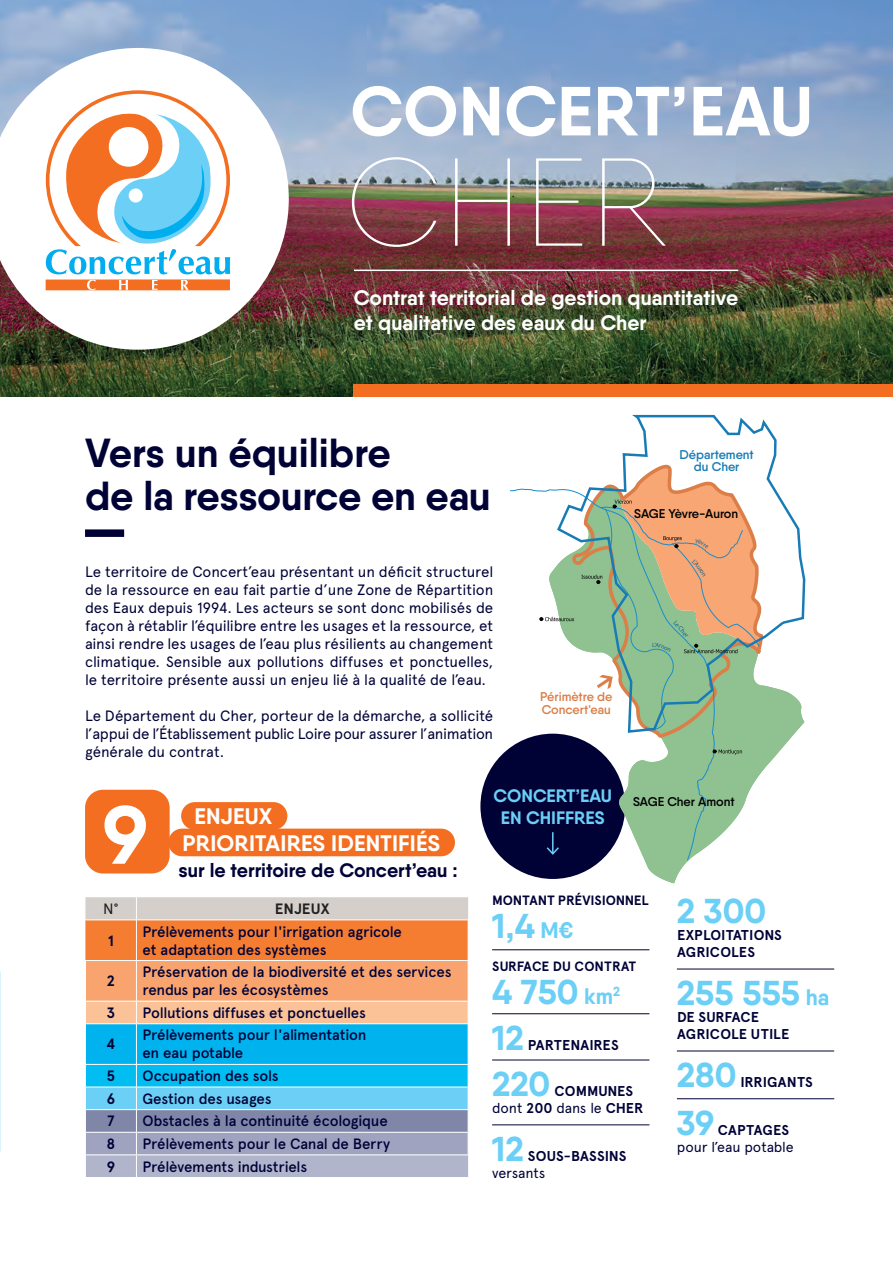
<style>
.page{position:relative;width:893px;height:1263px;background:#fff}
.page>*{position:absolute;margin:0;border:0;box-sizing:border-box;transform-origin:0 0}
.t1{font:100 124.65px "Qanelas";color:#fff}
.t2{font:700 81.9px "Qanelas";color:#fff}
.t3{font:700 69.3px "Qanelas";letter-spacing:.01em;color:#fff}
.t4{font:700 40.5px/43.2px "Qanelas";letter-spacing:-.005em;color:#000236}
.t5{font:700 34.5px "Qanelas";color:#6bcff6}
.t6{font:700 22.5px "Qanelas";letter-spacing:.01em;color:#fff}
.t7{font:700 21px/25.2px "Qanelas";color:#fff}
.t8{font:700 19.5px "Qanelas";color:#000236}
.t9{font:700 18px/21.6px "Qanelas";color:#6bcff6;text-align:center}
.t10{font:15px/18px "Apercu Pro";letter-spacing:-.01em;color:#000236;text-align:justify}
.t11{font:500 15px/18px "Apercu Pro";letter-spacing:-.015em;color:#000236}
.t12{font:700 15px "Apercu Pro";color:#000236}
.t13{font:700 15px "Apercu Pro";letter-spacing:.015em;color:#231f20}
.t14{font:15px "Apercu Pro";color:#231f20}
.t15{font:700 14.25px/17.1px "Apercu Pro";letter-spacing:.005em;color:#000236}
.t16{font:14.25px "Apercu Pro";letter-spacing:-.005em;color:#000236}
.t17{font:700 13.5px "Apercu Pro";letter-spacing:-.01em;color:#000236}
.t18{font:600 12.6px "Qanelas";color:#000001}
.t19{font:600 12.6px/12.6px "Qanelas";color:#db7e47}
.t20{font:600 12.6px/12.6px "Qanelas";color:#177cb6;text-align:center}
.t21{font:6.3px "Myriad Pro";color:#0f6492}
.s1{font-size:22.5px}
.s2{font-weight:400}
</style>
<div class="page">
<img style="left:0;top:229px;width:893px;height:167px">
<svg style="left:0;top:0;width:893px;height:229px;background:#8b9ab8"></svg>
<div style="left:480px;top:734px;width:145px;height:145px;background:#000236;border-radius:50%"></div>
<svg style="left:645px;top:733px;width:150px;height:150px"></svg>
<svg style="left:510px;top:488px;width:205px;height:373px"></svg>
<svg style="left:557px;top:415px;width:248px;height:318px"></svg>
<svg style="left:713px;top:749px;width:29px;height:5px"></svg>
<div style="left:85px;top:529px;width:39px;height:8px;background:#000236"></div>
<svg style="left:85px;top:897px;width:384px;height:280px;background:#9fadae"></svg>
<svg style="left:0;top:48px;width:289px;height:302px"></svg>
<svg style="left:46px;top:90px;width:184px;height:200px"></svg>
<hr style="left:354px;top:270px;width:384px;height:1px;background:#fff">
<div style="left:85px;top:790px;width:85px;height:83px;background:#f36e21;border-radius:18px"></div>
<div style="left:181px;top:802px;width:106px;height:28px;background:#f36e21;border-radius:14px"></div>
<div style="left:168px;top:829px;width:287px;height:27px;background:#f36e21;border-radius:14px"></div>
<hr style="left:492px;top:949px;width:157px;height:1px;background:#000236">
<hr style="left:492px;top:1013px;width:157px;height:1px;background:#000236">
<hr style="left:492px;top:1059px;width:157px;height:1px;background:#000236">
<hr style="left:492px;top:1124px;width:157px;height:1px;background:#000236">
<hr style="left:677px;top:969px;width:157px;height:1px;background:#000236">
<hr style="left:677px;top:1050px;width:157px;height:1px;background:#000236">
<hr style="left:677px;top:1098px;width:157px;height:1px;background:#000236">
<div style="left:354px;top:384px;width:539px;height:12px;background:#f36e21"></div>
<svg style="left:540px;top:466px;width:222px;height:264px"></svg>
<p class="t3" style="left:350px;top:68px;width:464px">CONCERT’EAU</p>
<p class="t1" style="left:344px;top:126px;width:324px">CHER</p>
<p class="t7" style="left:354px;top:285px;width:386px">Contrat territorial de gestion quantitative et qualitative des eaux du Cher</p>
<p class="t4" style="left:85px;top:431px;width:407px">Vers un équilibre<br>de la ressource en eau</p>
<p class="t10" style="left:85px;top:562px;width:410px">Le territoire de Concert’eau présentant un déficit structurel</p>
<p class="t10" style="left:85px;top:580px;width:410px">de la ressource en eau fait partie d’une Zone de Répartition</p>
<p class="t10" style="left:85px;top:598px;width:410px">des Eaux depuis 1994. Les acteurs se sont donc mobilisés de façon à rétablir l’équilibre entre les usages et la ressource, et ainsi rendre les usages de l’eau plus résilients au changement climatique. Sensible aux pollutions diffuses et ponctuelles, le territoire présente aussi un enjeu lié à la qualité de l’eau.</p>
<p class="t10" style="left:85px;top:706px;width:410px">Le Département du Cher, porteur de la démarche, a sollicité l’appui de l’Établissement public Loire pour assurer l’animation générale du contrat.</p>
<p class="t19" style="left:540px;top:690px;width:74px">Périmètre de<br>Concert'eau</p>
<p class="t2" style="left:103px;top:784px;width:47px">9</p>
<p class="t6" style="left:194px;top:802px;width:79px">ENJEUX</p>
<p class="t6" style="left:182px;top:829px;width:259px">PRIORITAIRES IDENTIFIÉS</p>
<p class="t8" style="left:179px;top:858px;width:281px">sur le territoire de Concert’eau :</p>
<p class="t9" style="left:494px;top:785px;width:120px">CONCERT’EAU<br>EN CHIFFRES</p>
<p class="t20" style="left:680px;top:448px;width:76px">Département du Cher</p>
<p class="t18" style="left:634px;top:506px;width:105px">SAGE Yèvre-Auron</p>
<p class="t21" style="left:677px;top:619px;width:21px;rotate:49deg">Le Cher</p>
<p class="t18" style="left:633px;top:793px;width:103px">SAGE Cher Amont</p>
<p class="t14" style="left:103px;top:897px;width:17px">N°</p>
<p class="t13" style="left:275px;top:897px;width:56px">ENJEUX</p>
<p class="t12" style="left:108px;top:929px;width:8px">1</p>
<p class="t11" style="left:142px;top:921px;width:261px">Prélèvements pour l'irrigation agricole et adaptation des systèmes</p>
<p class="t12" style="left:107px;top:969px;width:10px">2</p>
<p class="t11" style="left:142px;top:962px;width:311px">Préservation de la biodiversité et des services rendus par les écosystèmes</p>
<p class="t12" style="left:107px;top:1001px;width:10px">3</p>
<p class="t11" style="left:142px;top:1003px;width:225px">Pollutions diffuses et ponctuelles</p>
<p class="t12" style="left:106px;top:1033px;width:11px">4</p>
<p class="t11" style="left:142px;top:1025px;width:226px">Prélèvements pour l'alimentation en eau potable</p>
<p class="t12" style="left:107px;top:1064px;width:10px">5</p>
<p class="t11" style="left:142px;top:1066px;width:138px">Occupation des sols</p>
<p class="t12" style="left:106px;top:1087px;width:10px">6</p>
<p class="t11" style="left:142px;top:1089px;width:131px">Gestion des usages</p>
<p class="t12" style="left:107px;top:1110px;width:9px">7</p>
<p class="t11" style="left:142px;top:1111px;width:247px">Obstacles à la continuité écologique</p>
<p class="t12" style="left:106px;top:1132px;width:10px">8</p>
<p class="t11" style="left:142px;top:1134px;width:249px">Prélèvements pour le Canal de Berry</p>
<p class="t12" style="left:106px;top:1155px;width:10px">9</p>
<p class="t11" style="left:142px;top:1156px;width:166px">Prélèvements industriels</p>
<p class="t17" style="left:492px;top:890px;width:158px">MONTANT PRÉVISIONNEL</p>
<p class="t5" style="left:492px;top:904px;width:83px">1,4 <span class="s1">M€</span></p>
<p class="t17" style="left:492px;top:956px;width:145px">SURFACE DU CONTRAT</p>
<p class="t5" style="left:492px;top:970px;width:129px">4 750 <span class="s1">km</span><sup>2</sup></p>
<p class="t5" style="left:492px;top:1016px;width:33px">12</p>
<p class="t15" style="left:528px;top:1036px;width:92px">PARTENAIRES</p>
<p class="t5" style="left:492px;top:1062px;width:60px">220</p>
<p class="t15" style="left:492px;top:1082px;width:153px;text-indent:62px">COMMUNES <span class="s2">dont</span> 200 <span class="s2">dans le</span> CHER</p>
<p class="t5" style="left:492px;top:1127px;width:33px">12</p>
<p class="t15" style="left:492px;top:1147px;width:136px;text-indent:36px">SOUS-BASSINS <span class="s2">versants</span></p>
<p class="t5" style="left:677px;top:889px;width:91px">2 300</p>
<p class="t15" style="left:677px;top:926px;width:106px">EXPLOITATIONS</p>
<p class="t15" style="left:677px;top:943px;width:80px">AGRICOLES</p>
<p class="t5" style="left:677px;top:971px;width:154px">255 555 <span class="s1">ha</span></p>
<p class="t15" style="left:677px;top:1008px;width:83px">DE SURFACE</p>
<p class="t15" style="left:677px;top:1025px;width:114px">AGRICOLE UTILE</p>
<p class="t5" style="left:677px;top:1053px;width:61px">280</p>
<p class="t15" style="left:740px;top:1073px;width:74px">IRRIGANTS</p>
<p class="t5" style="left:677px;top:1101px;width:39px">39</p>
<p class="t15" style="left:718px;top:1121px;width:73px">CAPTAGES</p>
<p class="t16" style="left:677px;top:1136px;width:118px">pour l’eau potable</p>
</div>
